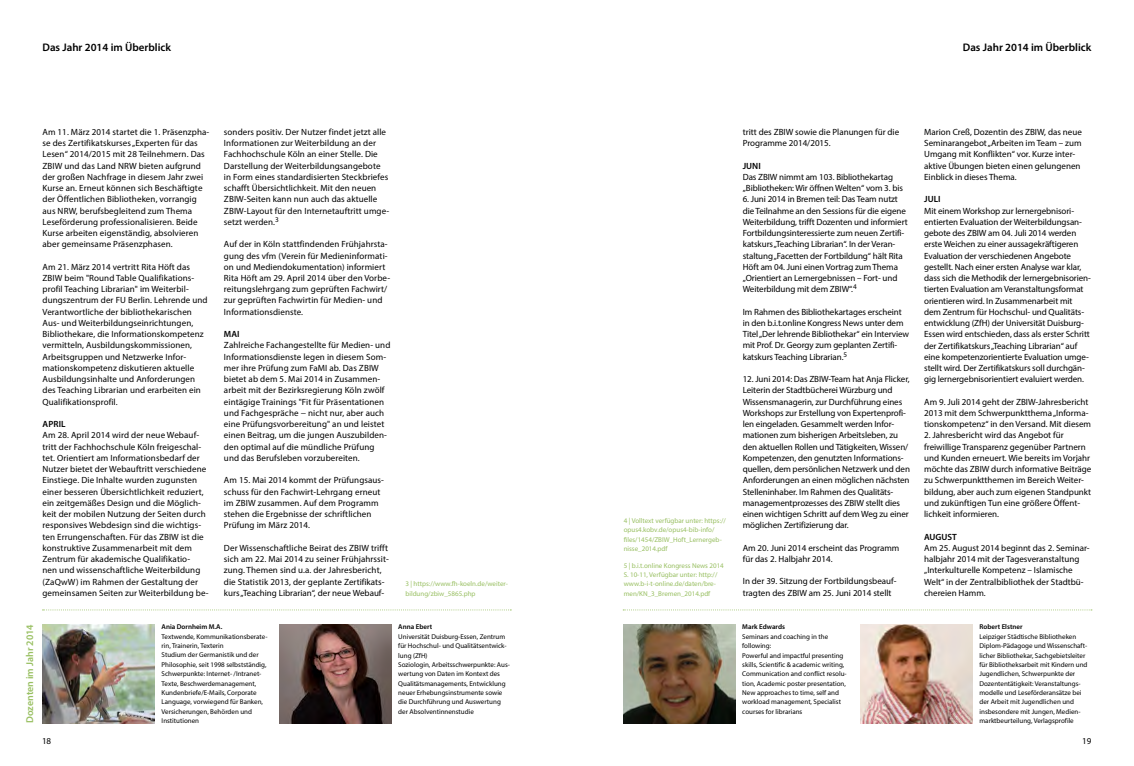
<style>
.page{position:relative;width:1134px;height:766px;background:#fff}
.page>*{position:absolute;margin:0;border:0;box-sizing:border-box;transform-origin:0 0}
.t1{font:600 11px "Myriad Pro";color:#000}
.t2{font:600 10px "Myriad Pro";color:#98bf61}
.t3{font:9px/11.2px "Myriad Pro";color:#000}
.t4{font:600 9px "Myriad Pro";color:#000}
.t5{font:7px/9.4px "Myriad Pro";color:#000}
.t6{font:7px/9.4px "Myriad Pro";color:#98bf61}
.t7{font:600 7px "Myriad Pro";color:#000}
</style>
<div class="page">
<svg style="left:43px;top:609px;width:468px;height:1px"></svg>
<svg style="left:623px;top:609px;width:469px;height:1px"></svg>
<img style="left:43px;top:624px;width:111px;height:99px">
<img style="left:280px;top:624px;width:111px;height:99px">
<img style="left:624px;top:624px;width:111px;height:99px">
<img style="left:861px;top:624px;width:111px;height:99px">
<p class="t1" style="left:43px;top:40px;width:130px">Das Jahr 2014 im Überblick</p>
<p class="t1" style="left:963px;top:40px;width:130px">Das Jahr 2014 im Überblick</p>
<p class="t3" style="left:43px;top:126px;width:168px">Am 11. März 2014 startet die 1. Präsenzpha&shy;se des Zertifikatskurses „Experten für das Lesen“ 2014/2015 mit 28 Teilnehmern. Das ZBIW und das Land NRW bieten aufgrund der großen Nachfrage in diesem Jahr zwei Kurse an. Erneut können sich Beschäftigte der Öffentlichen Bibliotheken, vorrangig aus NRW, berufsbegleitend zum Thema Leseförderung professionalisieren. Beide Kurse arbeiten eigenständig, absolvieren aber gemeinsame Präsenzphasen.</p>
<p class="t3" style="left:43px;top:261px;width:167px">Am 21. März 2014 vertritt Rita Höft das ZBIW beim "Round Table Qualifikations&shy;profil Teaching Librarian" im Weiterbil&shy;dungszentrum der FU Berlin. Lehrende und Verantwortliche der bibliothekarischen Aus- und Weiterbildungseinrichtungen, Bibliothekare, die Informationskompetenz vermitteln, Ausbildungskommissionen, Arbeitsgruppen und Netzwerke Infor&shy;mationskompetenz diskutieren aktuelle Ausbildungsinhalte und Anforderungen des Teaching Librarian und erarbeiten ein Qualifikationsprofil.</p>
<p class="t4" style="left:43px;top:418px;width:25px">APRIL</p>
<p class="t3" style="left:43px;top:429px;width:168px">Am 28. April 2014 wird der neue Webauf&shy;tritt der Fachhochschule Köln freigeschal&shy;tet. Orientiert am Informationsbedarf der Nutzer bietet der Webauftritt verschiedene Einstiege. Die Inhalte wurden zugunsten einer besseren Übersichtlichkeit reduziert, ein zeitgemäßes Design und die Möglich&shy;keit der mobilen Nutzung der Seiten durch responsives Webdesign sind die wichtigs&shy;ten Errungenschaften. Für das ZBIW ist die konstruktive Zusammenarbeit mit dem Zentrum für akademische Qualifikatio-<br>nen und wissenschaftliche Weiterbildung (ZaQwW) im Rahmen der Gestaltung der gemeinsamen Seiten zur Weiterbildung be-</p>
<p class="t3" style="left:224px;top:126px;width:167px">sonders positiv. Der Nutzer findet jetzt alle Informationen zur Weiterbildung an der Fachhochschule Köln an einer Stelle. Die Darstellung der Weiterbildungsangebote in Form eines standardisierten Steckbriefes schafft Übersichtlichkeit. Mit den neuen ZBIW-Seiten kann nun auch das aktuelle ZBIW-Layout für den Internetauftritt umge&shy;setzt werden.<sup>3</sup></p>
<p class="t3" style="left:224px;top:238px;width:168px">Auf der in Köln stattfindenden Frühjahrsta&shy;gung des vfm (Verein für Medieninformati&shy;on und Mediendokumentation) informiert Rita Höft am 29. April 2014 über den Vorbe&shy;reitungslehrgang zum geprüften Fachwirt/ zur geprüften Fachwirtin für Medien- und Informationsdienste.</p>
<p class="t4" style="left:224px;top:328px;width:17px">MAI</p>
<p class="t3" style="left:224px;top:339px;width:168px">Zahlreiche Fachangestellte für Medien- und Informationsdienste legen in diesem Som&shy;mer ihre Prüfung zum FaMI ab. Das ZBIW bietet ab dem 5. Mai 2014 in Zusammen&shy;arbeit mit der Bezirksregierung Köln zwölf eintägige Trainings "Fit für Präsentationen und Fachgespräche − nicht nur, aber auch eine Prüfungsvorbereitung" an und leistet einen Beitrag, um die jungen Auszubilden&shy;den optimal auf die mündliche Prüfung und das Berufsleben vorzubereiten.</p>
<p class="t3" style="left:224px;top:474px;width:162px">Am 15. Mai 2014 kommt der Prüfungsaus&shy;schuss für den Fachwirt-Lehrgang erneut im ZBIW zusammen. Auf dem Programm stehen die Ergebnisse der schriftlichen Prüfung im März 2014.</p>
<p class="t3" style="left:224px;top:542px;width:166px">Der Wissenschaftliche Beirat des ZBIW trifft sich am 22. Mai 2014 zu seiner Frühjahrssit&shy;zung. Themen sind u.a. der Jahresbericht, die Statistik 2013, der geplante Zertifikats&shy;kurs „Teaching Librarian“, der neue Webauf-</p>
<p class="t6" style="left:405px;top:579px;width:104px">3 | https://www.fh-koeln.de/weiter&shy;bildung/zbiw_5865.php</p>
<p class="t6" style="left:624px;top:515px;width:104px">4 | Volltext verfügbar unter: https:// opus4.kobv.de/opus4-bib-info/ files/1454/ZBIW_Hoft_Lernergeb&shy;nisse_2014.pdf</p>
<p class="t6" style="left:624px;top:560px;width:102px">5 | b.i.t.online Kongress News 2014<br>S. 10-11, Verfügbar unter: http:// www.b-i-t-online.de/daten/bre&shy;men/KN_3_Bremen_2014.pdf</p>
<p class="t3" style="left:743px;top:126px;width:158px">tritt des ZBIW sowie die Planungen für die<br>Programme 2014/2015.</p>
<p class="t4" style="left:743px;top:160px;width:19px">JUNI</p>
<p class="t3" style="left:743px;top:171px;width:162px">Das ZBIW nimmt am 103. Bibliothekartag „Bibliotheken: Wir öffnen Welten“ vom 3. bis</p>
<p class="t3" style="left:743px;top:193px;width:166px">6. Juni 2014 in Bremen teil: Das Team nutzt die Teilnahme an den Sessions für die eigene Weiterbildung, trifft Dozenten und informiert Fortbildungsinteressierte zum neuen Zertifi&shy;katskurs „Teaching Librarian“. In der Veran&shy;staltung „Facetten der Fortbildung“ hält Rita Höft am 04. Juni einen Vortrag zum Thema „Orientiert an Lernergebnissen – Fort- und Weiterbildung mit dem ZBIW“.<sup>4</sup></p>
<p class="t3" style="left:743px;top:306px;width:168px">Im Rahmen des Bibliothekartages erscheint in den b.i.t.online Kongress News unter dem Titel „Der lehrende Bibliothekar“ ein Interview mit Prof. Dr. Georgy zum geplanten Zertifi&shy;katskurs Teaching Librarian.<sup>5</sup></p>
<p class="t3" style="left:743px;top:373px;width:169px">12. Juni 2014: Das ZBIW-Team hat Anja Flicker, Leiterin der Stadtbücherei Würzburg und Wissensmanagerin, zur Durchführung eines Workshops zur Erstellung von Expertenprofi&shy;len eingeladen. Gesammelt werden Infor&shy;mationen zum bisherigen Arbeitsleben, zu den aktuellen Rollen und Tätigkeiten, Wissen/ Kompetenzen, den genutzten Informations&shy;quellen, dem persönlichen Netzwerk und den Anforderungen an einen möglichen nächsten Stelleninhaber. Im Rahmen des Qualitäts&shy;managementprozesses des ZBIW stellt dies einen wichtigen Schritt auf dem Weg zu einer möglichen Zertifizierung dar.</p>
<p class="t3" style="left:743px;top:542px;width:158px">Am 20. Juni 2014 erscheint das Programm für das 2. Halbjahr 2014.</p>
<p class="t3" style="left:743px;top:575px;width:155px">In der 39. Sitzung der Fortbildungsbeauf&shy;tragten des ZBIW am 25. Juni 2014 stellt</p>
<p class="t3" style="left:924px;top:126px;width:159px">Marion Creß, Dozentin des ZBIW, das neue Seminarangebot „Arbeiten im Team – zum Umgang mit Konflikten“ vor. Kurze inter&shy;aktive Übungen bieten einen gelungenen Einblick in dieses Thema.</p>
<p class="t4" style="left:924px;top:193px;width:18px">JULI</p>
<p class="t3" style="left:924px;top:205px;width:168px">Mit einem Workshop zur lernergebnisori&shy;entierten Evaluation der Weiterbildungsan&shy;gebote des ZBIW am 04. Juli 2014 werden erste Weichen zu einer aussagekräftigeren Evaluation der verschiedenen Angebote gestellt. Nach einer ersten Analyse war klar, dass sich die Methodik der lernergebnisorien&shy;tierten Evaluation am Veranstaltungsformat orientieren wird. In Zusammenarbeit mit dem Zentrum für Hochschul- und Qualitäts&shy;entwicklung (ZfH) der Universität Duisburg-Essen wird entschieden, dass als erster Schritt der Zertifikatskurs „Teaching Librarian“ auf eine kompetenzorientierte Evaluation umge&shy;stellt wird. Der Zertifikatskurs soll durchgän&shy;gig lernergebnisorientiert evaluiert werden.</p>
<p class="t3" style="left:924px;top:396px;width:168px">Am 9. Juli 2014 geht der ZBIW-Jahresbericht<br>2013 mit dem Schwerpunktthema „Informa&shy;tionskompetenz“ in den Versand. Mit diesem</p>
<p class="t3" style="left:924px;top:429px;width:169px">2. Jahresbericht wird das Angebot für freiwillige Transparenz gegenüber Partnern und Kunden erneuert. Wie bereits im Vorjahr möchte das ZBIW durch informative Beiträge zu Schwerpunktthemen im Bereich Weiter&shy;bildung, aber auch zum eigenen Standpunkt und zukünftigen Tun eine größere Öffent&shy;lichkeit informieren.</p>
<p class="t4" style="left:924px;top:530px;width:34px">AUGUST</p>
<p class="t3" style="left:924px;top:542px;width:167px">Am 25. August 2014 beginnt das 2. Seminar&shy;halbjahr 2014 mit der Tagesveranstaltung „Interkulturelle Kompetenz – Islamische Welt“ in der Zentralbibliothek der Stadtbü&shy;chereien Hamm.</p>
<p class="t2" style="left:23px;top:723px;width:100px;rotate:-90deg">Dozenten im Jahr 2014</p>
<p class="t7" style="left:162px;top:622px;width:62px">Ania Dornheim M.A.</p>
<p class="t5" style="left:162px;top:631px;width:108px">Textwende, Kommunikationsberate&shy;rin, Trainerin, Texterin<br>Studium der Germanistik und der<br>Philosophie, seit 1998 selbstständig,<br>Schwerpunkte: Internet- /Intranet-<br>Texte, Beschwerdemanagement,<br>Kundenbriefe/E-Mails, Corporate<br>Language, vorwiegend für Banken,<br>Versicherungen, Behörden und<br>Institutionen</p>
<p class="t7" style="left:398px;top:622px;width:35px">Anna Ebert</p>
<p class="t5" style="left:398px;top:631px;width:113px">Universität Duisburg-Essen, Zentrum für Hochschul- und Qualitätsentwick&shy;lung (ZfH)<br>Soziologin, Arbeitsschwerpunkte: Aus&shy;wertung von Daten im Kontext des<br>Qualitätsmanagements, Entwicklung neuer Erhebungsinstrumente sowie die Durchführung und Auswertung der Absolventinnenstudie</p>
<p class="t7" style="left:742px;top:622px;width:44px">Mark Edwards</p>
<p class="t5" style="left:742px;top:631px;width:106px">Seminars and coaching in the following:<br>Powerful and impactful presenting skills, Scientific &amp; academic writing,<br>Communication and conflict resolu&shy;tion, Academic poster presentation,<br>New approaches to time, self and workload management, Specialist courses for librarians</p>
<p class="t7" style="left:979px;top:622px;width:45px">Robert Elstner</p>
<p class="t5" style="left:979px;top:631px;width:110px">Leipziger Städtische Bibliotheken Diplom-Pädagoge und Wissenschaft&shy;licher Bibliothekar, Sachgebietsleiter für Bibliotheksarbeit mit Kindern und Jugendlichen, Schwerpunkte der Dozententätigkeit: Veranstaltungs&shy;modelle und Leseförderansätze bei der Arbeit mit Jugendlichen und insbesondere mit Jungen, Medien-</p>
<p class="t5" style="left:979px;top:715px;width:96px">marktbeurteilung, Verlagsprofile</p>
<p class="t3" style="left:42px;top:735px;width:11px">18</p>
<p class="t3" style="left:1082px;top:735px;width:11px">19</p>
</div>
